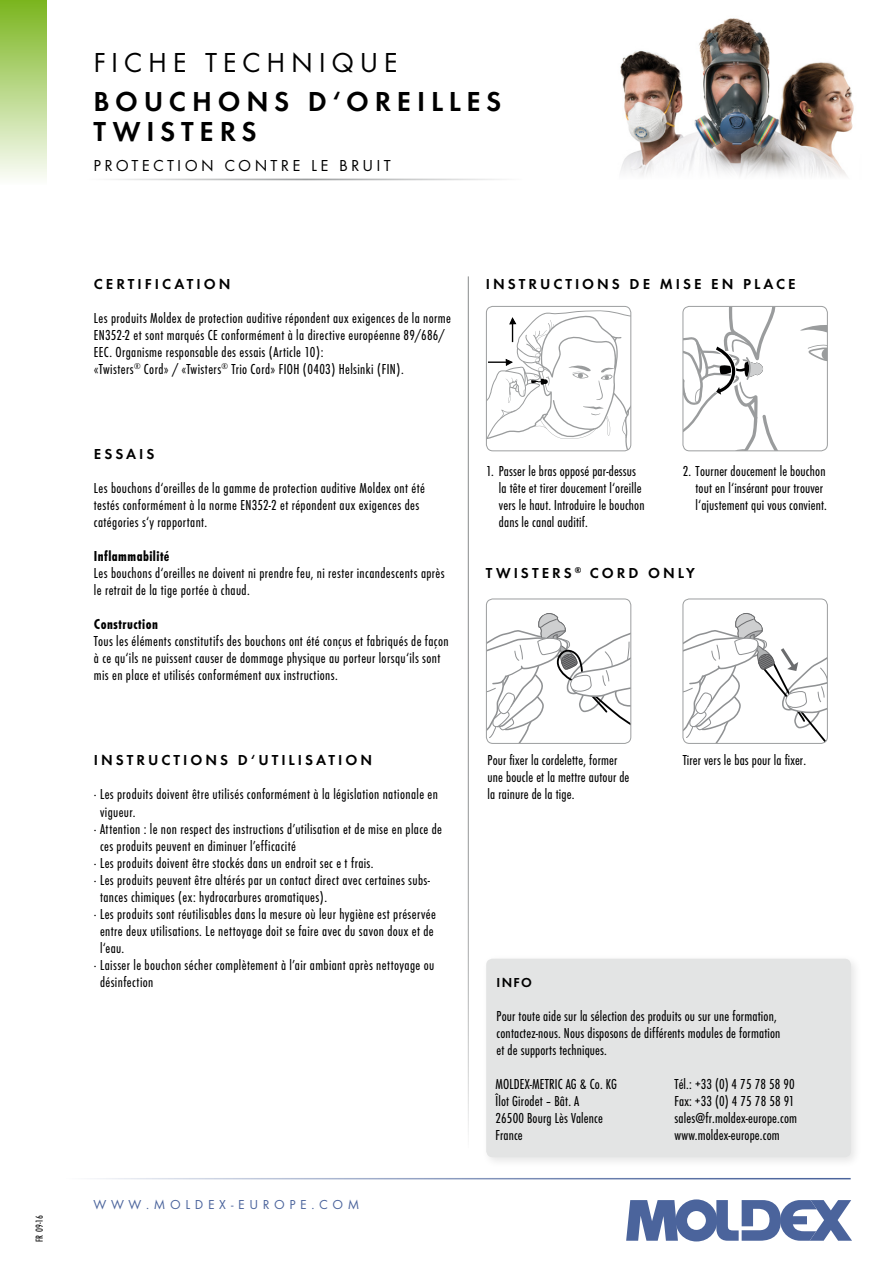
<style>
.page{position:relative;width:893px;height:1263px;background:#fff}
.page>*{position:absolute;margin:0;border:0;box-sizing:border-box;transform-origin:0 0}
.t1{font:28.5px/30px "Futura TCE Dem";letter-spacing:.2em;color:#000}
.t2{font:28.5px "Futura TCE Boo";letter-spacing:.2em;color:#000}
.t3{font:16.5px "Futura TCE Boo";letter-spacing:.2em;color:#000}
.t4{font:15px/17px "Futura TCE Boo Con";letter-spacing:.025em;color:#000}
.t5{font:15px "Futura TCE Dem";letter-spacing:.2em;color:#000}
.t6{font:15px "Futura TCE Bol Con";letter-spacing:.03em;color:#000}
.t7{font:13.5px "Futura TCE Boo";letter-spacing:.345em;color:#4b649c}
.t8{font:13.5px "Futura TCE Dem";color:#000}
.t9{font:10.5px "Futura TCE Boo Con";color:#000}
</style>
<div class="page">
<img style="left:620px;top:18px;width:234px;height:135px">
<div style="left:0;top:0;width:47px;height:185px;background:linear-gradient(to bottom,#7ab51e,#fdfefc)"></div>
<svg style="left:626px;top:1199px;width:226px;height:42px"></svg>
<hr style="left:62px;top:1178px;width:789px;height:1px;background:#4b649c">
<svg style="left:621px;top:153px;width:226px;height:24px;fill:#f1f1f2"></svg>
<hr style="left:85px;top:179px;width:437px;height:1px;background:#9c9e9f">
<hr style="left:468px;top:276px;width:1px;height:872px;background:#9c9e9f">
<div style="left:481px;top:953px;width:381px;height:215px;background:#000;opacity:.1"></div>
<div style="left:486px;top:959px;width:365px;height:198px;background:#e3e4e4;border-radius:6px"></div>
<svg style="left:486px;top:310px;width:145px;height:140px"></svg>
<div style="left:486px;top:306px;width:145px;height:145px;border:1px solid #9c9e9f;border-radius:7px"></div>
<svg style="left:683px;top:306px;width:143px;height:145px"></svg>
<div style="left:683px;top:306px;width:145px;height:145px;border:1px solid #9c9e9f;border-radius:7px"></div>
<svg style="left:488px;top:613px;width:143px;height:129px"></svg>
<div style="left:486px;top:599px;width:145px;height:145px;border:1px solid #9c9e9f;border-radius:7px"></div>
<svg style="left:683px;top:613px;width:143px;height:130px"></svg>
<div style="left:683px;top:599px;width:145px;height:145px;border:1px solid #9c9e9f;border-radius:7px"></div>
<p class="t9" style="left:34px;top:1242px;width:28px;rotate:-90deg">FR 09-16</p>
<h1 class="t2" style="left:94px;top:46px;width:306px">FICHE TECHNIQUE</h1>
<h1 class="t1" style="left:94px;top:86px;width:409px">BOUCHONS D‘OREILLES<br>TWISTERS</h1>
<p class="t3" style="left:94px;top:156px;width:299px">PROTECTION CONTRE LE BRUIT</p>
<p class="t5" style="left:94px;top:275px;width:138px">CERTIFICATION</p>
<p class="t4" style="left:94px;top:310px;width:359px">Les produits Moldex de protection auditive répondent aux exigences de la norme EN352-2 et sont marqués CE conformément à la directive européenne 89/686/ EEC. Organisme responsable des essais (Article 10):<br>«Twisters<sup>®</sup> Cord» / «Twisters<sup>®</sup> Trio Cord» FIOH (0403) Helsinki (FIN).</p>
<p class="t5" style="left:94px;top:445px;width:62px">ESSAIS</p>
<p class="t4" style="left:94px;top:480px;width:333px">Les bouchons d‘oreilles de la gamme de protection auditive Moldex ont été testés conformément à la norme EN352-2 et répondent aux exigences des catégories s‘y rapportant.</p>
<p class="t6" style="left:94px;top:548px;width:77px">Inflammabilité</p>
<p class="t4" style="left:94px;top:565px;width:352px">Les bouchons d‘oreilles ne doivent ni prendre feu, ni rester incandescents après le retrait de la tige portée à chaud.</p>
<p class="t6" style="left:94px;top:616px;width:65px">Construction</p>
<p class="t4" style="left:94px;top:633px;width:356px">Tous les éléments constitutifs des bouchons ont été conçus et fabriqués de façon à ce qu‘ils ne puissent causer de dommage physique au porteur lorsqu‘ils sont mis en place et utilisés conformément aux instructions.</p>
<p class="t5" style="left:486px;top:275px;width:311px">INSTRUCTIONS DE MISE EN PLACE</p>
<p class="t4" style="left:499px;top:463px;width:147px;text-indent:-13px">1. Passer le bras opposé par-dessus la tête et tirer doucement l‘oreille vers le haut. Introduire le bouchon dans le canal auditif.</p>
<p class="t4" style="left:695px;top:463px;width:133px;text-indent:-13px">2. Tourner doucement le bouchon tout en l‘insérant pour trouver l‘ajustement qui vous convient.</p>
<p class="t5" style="left:486px;top:564px;width:211px">TWISTERS <sup>®</sup> CORD ONLY</p>
<p class="t4" style="left:683px;top:752px;width:125px">Tirer vers le bas pour la fixer.</p>
<p class="t4" style="left:488px;top:752px;width:143px">Pour fixer la cordelette, former une boucle et la mettre autour de la rainure de la tige.</p>
<p class="t5" style="left:94px;top:751px;width:280px">INSTRUCTIONS D‘UTILISATION</p>
<p class="t4" style="left:94px;top:786px;width:346px">· Les produits doivent être utilisés conformément à la législation nationale en</p>
<p class="t4" style="left:100px;top:803px;width:37px">vigueur.</p>
<p class="t4" style="left:94px;top:820px;width:350px">· Attention : le non respect des instructions d’utilisation et de mise en place de</p>
<p class="t4" style="left:100px;top:837px;width:197px">ces produits peuvent en diminuer l’efficacité</p>
<p class="t4" style="left:94px;top:854px;width:281px">· Les produits doivent être stockés dans un endroit sec e t frais.</p>
<p class="t4" style="left:94px;top:871px;width:338px">· Les produits peuvent être altérés par un contact direct avec certaines subs-</p>
<p class="t4" style="left:100px;top:888px;width:229px">tances chimiques (ex: hydrocarbures aromatiques).</p>
<p class="t4" style="left:94px;top:905px;width:343px">· Les produits sont réutilisables dans la mesure où leur hygiène est préservée</p>
<p class="t4" style="left:100px;top:922px;width:335px">entre deux utilisations. Le nettoyage doit se faire avec du savon doux et de</p>
<p class="t4" style="left:100px;top:939px;width:26px">l‘eau.</p>
<p class="t4" style="left:94px;top:956px;width:342px">· Laisser le bouchon sécher complètement à l’air ambiant après nettoyage ou</p>
<p class="t4" style="left:100px;top:973px;width:55px">désinfection</p>
<p class="t8" style="left:497px;top:974px;width:37px">INFO</p>
<p class="t4" style="left:497px;top:1007px;width:285px">Pour toute aide sur la sélection des produits ou sur une formation, contactez-nous. Nous disposons de différents modules de formation et de supports techniques.</p>
<p class="t4" style="left:495px;top:1075px;width:123px">MOLDEX-METRIC AG &amp; Co. KG<br>Îlot Girodet – Bât. A<br>26500 Bourg Lès Valence<br>France</p>
<p class="t4" style="left:675px;top:1075px;width:124px">Tél.: +33 (0) 4 75 78 58 90<br>Fax: +33 (0) 4 75 78 58 91 sales@fr.moldex-europe.com www.moldex-europe.com</p>
<p class="t7" style="left:94px;top:1197px;width:267px">WWW.MOLDEX-EUROPE.COM</p>
</div>
